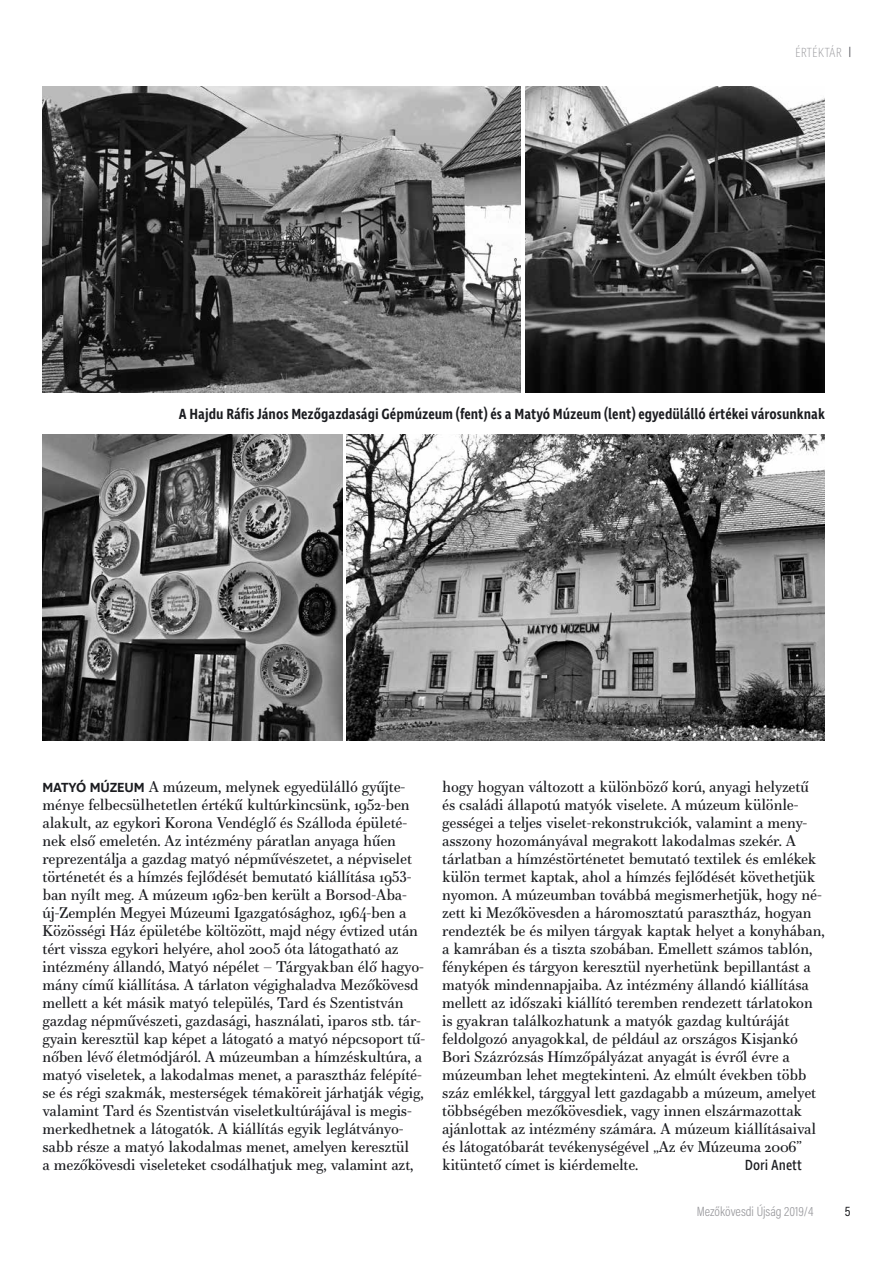
<style>
.page{position:relative;width:893px;height:1263px;background:#fff}
.page>*{position:absolute;margin:0;border:0;box-sizing:border-box;transform-origin:0 0}
.t1{font:15px/18px "Essonnes Text";letter-spacing:-.01em;color:#1b1c20}
.t2{font:600 15px "Ingra Cd";color:#1b1c20}
.t3{font:15px "Ingra Cd";color:#1b1c20}
.t4{font:300 13.5px "Acumin Pro Cond";color:#98989c}
.t5{font:200 13.5px "Ingra Cd";color:#98989c}
.t6{font:13.5px "Acumin Pro Cond";color:#1b1c20}
.s1{font-family:"Ingra";font-weight:600;font-size:13.5px}
</style>
<div class="page">
<img style="left:347px;top:434px;width:478px;height:306px">
<img style="left:43px;top:86px;width:477px;height:306px">
<img style="left:43px;top:434px;width:299px;height:306px">
<img style="left:525px;top:86px;width:300px;height:306px">
<p class="t5" style="left:795px;top:44px;width:48px">ÉRTÉKTÁR</p>
<p class="t2" style="left:179px;top:405px;width:647px">A Hajdu Ráfis János Mezőgazdasági Gépmúzeum (fent) és a Matyó Múzeum (lent) egyedülálló értékei városunknak</p>
<p class="t1" style="left:43px;top:777px;width:384px"><span class="s1">MATYÓ MÚZEUM</span> A múzeum, melynek egyedülálló gyűjte&shy;ménye felbecsülhetetlen értékű kultúrkincsünk, 1952-ben alakult, az egykori Korona Vendéglő és Szálloda épületé&shy;nek első emeletén. Az intézmény páratlan anyaga hűen reprezentálja a gazdag matyó népművészetet, a népviselet történetét és a hímzés fejlődését bemutató kiállítása 1953- ban nyílt meg. A múzeum 1962-ben került a Borsod-Aba&shy;új-Zemplén Megyei Múzeumi Igazgatósághoz, 1964-ben a Közösségi Ház épületébe költözött, majd négy évtized után tért vissza egykori helyére, ahol 2005 óta látogatható az intézmény állandó, Matyó népélet – Tárgyakban élő hagyo&shy;mány című kiállítása. A tárlaton végighaladva Mezőkövesd mellett a két másik matyó település, Tard és Szentistván gazdag népművészeti, gazdasági, használati, iparos stb. tár&shy;gyain keresztül kap képet a látogató a matyó népcsoport tű&shy;nőben lévő életmódjáról. A múzeumban a hímzéskultúra, a matyó viseletek, a lakodalmas menet, a parasztház felépíté&shy;se és régi szakmák, mesterségek témaköreit járhatják végig, valamint Tard és Szentistván viseletkultúrájával is megis&shy;merkedhetnek a látogatók. A kiállítás egyik leglátványo&shy;sabb része a matyó lakodalmas menet, amelyen keresztül<br>a mezőkövesdi viseleteket csodálhatjuk meg, valamint azt,</p>
<p class="t1" style="left:442px;top:777px;width:384px">hogy hogyan változott a különböző korú, anyagi helyzetű és családi állapotú matyók viselete. A múzeum különle&shy;gességei a teljes viselet-rekonstrukciók, valamint a meny&shy;asszony hozományával megrakott lakodalmas szekér. A tárlatban a hímzéstörténetet bemutató textilek és emlékek külön termet kaptak, ahol a hímzés fejlődését követhetjük nyomon. A múzeumban továbbá megismerhetjük, hogy né&shy;zett ki Mezőkövesden a háromosztatú parasztház, hogyan rendezték be és milyen tárgyak kaptak helyet a konyhában, a kamrában és a tiszta szobában. Emellett számos tablón, fényképen és tárgyon keresztül nyerhetünk bepillantást a matyók mindennapjaiba. Az intézmény állandó kiállítása mellett az időszaki kiállító teremben rendezett tárlatokon is gyakran találkozhatunk a matyók gazdag kultúráját feldolgozó anyagokkal, de például az országos Kisjankó Bori Százrózsás Hímzőpályázat anyagát is évről évre a múzeumban lehet megtekinteni. Az elmúlt években több száz emlékkel, tárggyal lett gazdagabb a múzeum, amelyet többségében mezőkövesdiek, vagy innen elszármazottak ajánlottak az intézmény számára. A múzeum kiállításaival és látogatóbarát tevékenységével „Az év Múzeuma 2006” kitüntető címet is kiérdemelte.</p>
<p class="t3" style="left:745px;top:1156px;width:59px">Dori Anett</p>
<p class="t4" style="left:697px;top:1202px;width:118px">Mezőkövesdi Újság 2019/4</p>
<p class="t6" style="left:845px;top:1202px;width:7px">5</p>
</div>
